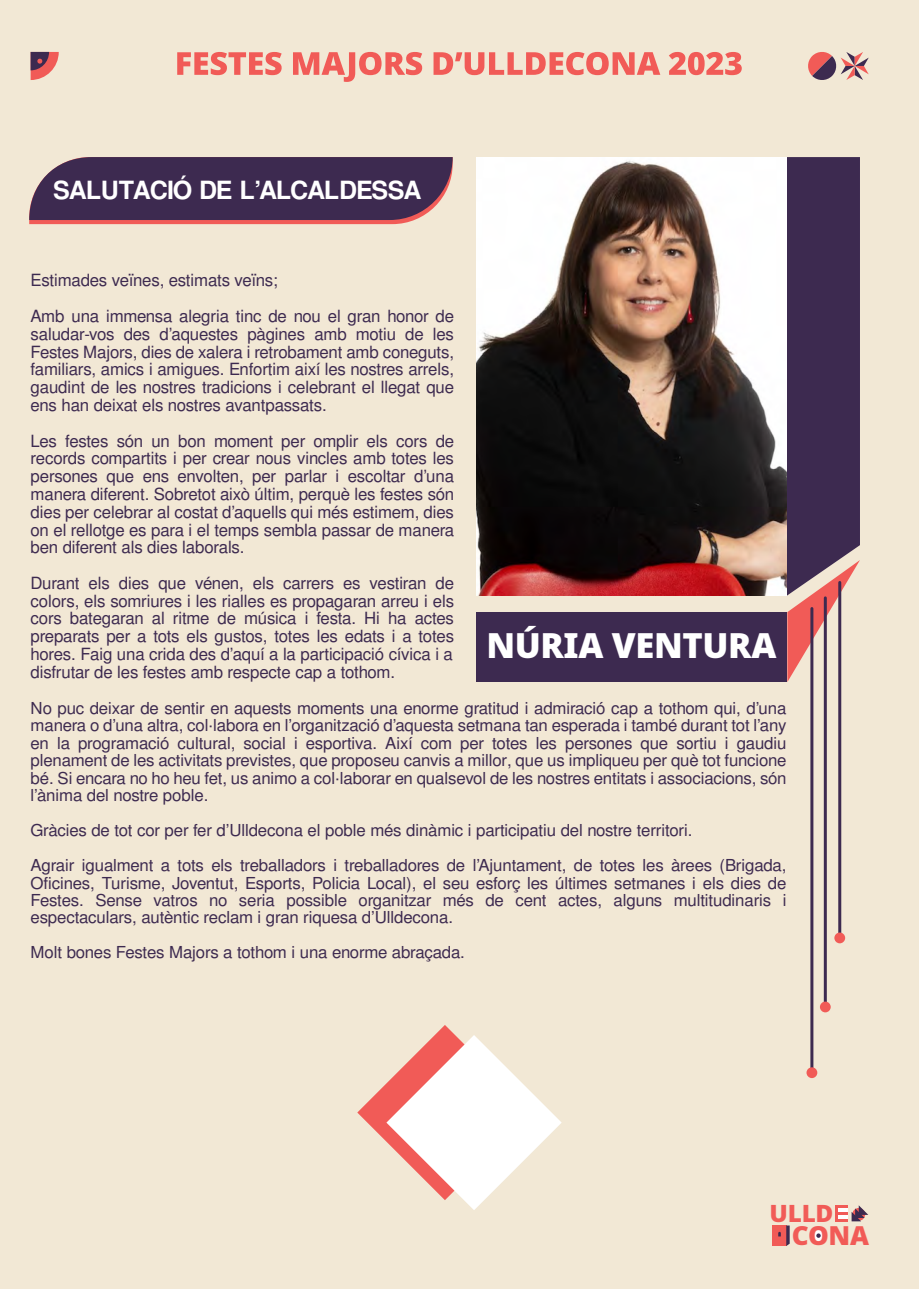
<style>
.page{position:relative;width:919px;height:1289px;background:#fff}
.page>*{position:absolute;margin:0;border:0;box-sizing:border-box;transform-origin:0 0}
.t1{font:900 34.5px "Noto Sans";letter-spacing:-.01em;color:#fff}
.t2{font:900 26.1px "Noto Sans";color:#f15b57}
.t3{font:700 25.05px "Free Sans";letter-spacing:-.045em;color:#fff}
.t4{font:900 23.7px "Noto Sans";color:#f15b57}
.t5{font:16.8px/17.9px "Free Sans";letter-spacing:-.015em;color:#3d2a50;text-align:justify}
.t6{font:16.5px/17.4px "Free Sans";letter-spacing:-.015em;color:#3d2a50;text-align:justify}
</style>
<div class="page">
<div style="left:0;top:0;width:918px;height:1288px;background:#f2e8d5"></div>
<svg style="left:177px;top:52px;width:104px;height:23px"></svg>
<svg style="left:293px;top:52px;width:129px;height:30px"></svg>
<svg style="left:433px;top:52px;width:227px;height:23px"></svg>
<svg style="left:669px;top:52px;width:72px;height:23px"></svg>
<svg style="left:29px;top:157px;width:423px;height:67px;background:#523757"></svg>
<svg style="left:786px;top:157px;width:73px;height:525px;background:#614763"></svg>
<hr style="left:810px;top:608px;width:3px;height:464px;background:#3d2a50">
<hr style="left:823px;top:598px;width:3px;height:408px;background:#3d2a50">
<hr style="left:838px;top:582px;width:3px;height:354px;background:#3d2a50">
<div style="left:476px;top:613px;width:311px;height:69px;background:#3d2a50"></div>
<div style="left:806px;top:1067px;width:11px;height:11px;background:#f15b57;border-radius:50%"></div>
<div style="left:819px;top:1001px;width:11px;height:11px;background:#f15b57;border-radius:50%"></div>
<div style="left:834px;top:932px;width:11px;height:11px;background:#f15b57;border-radius:50%"></div>
<svg style="left:808px;top:52px;width:60px;height:28px"></svg>
<svg style="left:31px;top:52px;width:28px;height:28px"></svg>
<div style="left:771px;top:1225px;width:15px;height:20px;background:#f15b57"></div>
<svg style="left:786px;top:1225px;width:3px;height:20px"></svg>
<div style="left:811px;top:1228px;width:14px;height:14px;background:#fff;border-radius:50%"></div>
<svg style="left:816px;top:1233px;width:4px;height:4px"></svg>
<svg style="left:835px;top:1205px;width:33px;height:16px"></svg>
<svg style="left:357px;top:1025px;width:204px;height:185px"></svg>
<img style="left:476px;top:157px;width:310px;height:439px">
<h3 class="t3" style="left:53px;top:172px;width:370px">SALUTACIÓ DE L’ALCALDESSA</h3>
<p class="t5" style="left:31px;top:264px;width:425px;line-height:35.5px">Estimades veïnes, estimats veïns;<br>Amb una immensa alegria tinc de nou el gran honor de</p>
<p class="t5" style="left:31px;top:326px;width:425px">saludar-vos des d’aquestes pàgines amb motiu de les Festes Majors, dies de xalera i retrobament amb coneguts, familiars, amics i amigues. Enfortim així les nostres arrels, gaudint de les nostres tradicions i celebrant el llegat que ens han deixat els nostres avantpassats.</p>
<p class="t5" style="left:31px;top:433px;width:425px">Les festes són un bon moment per omplir els cors de records compartits i per crear nous vincles amb totes les persones que ens envolten, per parlar i escoltar d’una manera diferent. Sobretot això últim, perquè les festes són dies per celebrar al costat d’aquells qui més estimem, dies on el rellotge es para i el temps sembla passar de manera ben diferent als dies laborals.</p>
<p class="t5" style="left:31px;top:575px;width:425px">Durant els dies que vénen, els carrers es vestiran de colors, els somriures i les rialles es propagaran arreu i els cors bategaran al ritme de música i festa. Hi ha actes preparats per a tots els gustos, totes les edats i a totes hores. Faig una crida des d’aquí a la participació cívica i a disfrutar de les festes amb respecte cap a tothom.</p>
<h1 class="t1" style="left:486px;top:619px;width:291px">NÚRIA VENTURA</h1>
<p class="t6" style="left:31px;top:700px;width:757px">No puc deixar de sentir en aquests moments una enorme gratitud i admiració cap a tothom qui, d’una manera o d’una altra, col·labora en l’organització d’aquesta setmana tan esperada i també durant tot l’any en la programació cultural, social i esportiva. Així com per totes les persones que sortiu i gaudiu plenament de les activitats previstes, que proposeu canvis a millor, que us impliqueu per què tot funcione bé. Si encara no ho heu fet, us animo a col·laborar en qualsevol de les nostres entitats i associacions, són l’ànima del nostre poble.</p>
<p class="t6" style="left:31px;top:813px;width:757px;line-height:35px">Gràcies de tot cor per fer d’Ulldecona el poble més dinàmic i participatiu del nostre territori.<br>Agrair igualment a tots els treballadors i treballadores de l’Ajuntament, de totes les àrees (Brigada,</p>
<p class="t6" style="left:31px;top:875px;width:757px">Oficines, Turisme, Joventut, Esports, Policia Local), el seu esforç les últimes setmanes i els dies de Festes. Sense vatros no seria possible organitzar més de cent actes, alguns multitudinaris i espectaculars, autèntic reclam i gran riquesa d’Ulldecona.</p>
<p class="t6" style="left:31px;top:944px;width:436px">Molt bones Festes Majors a tothom i una enorme abraçada.</p>
<h3 class="t4" style="left:769px;top:1195px;width:65px">ULLD</h3>
<h2 class="t2" style="left:791px;top:1215px;width:79px">CONA</h2>
</div>
